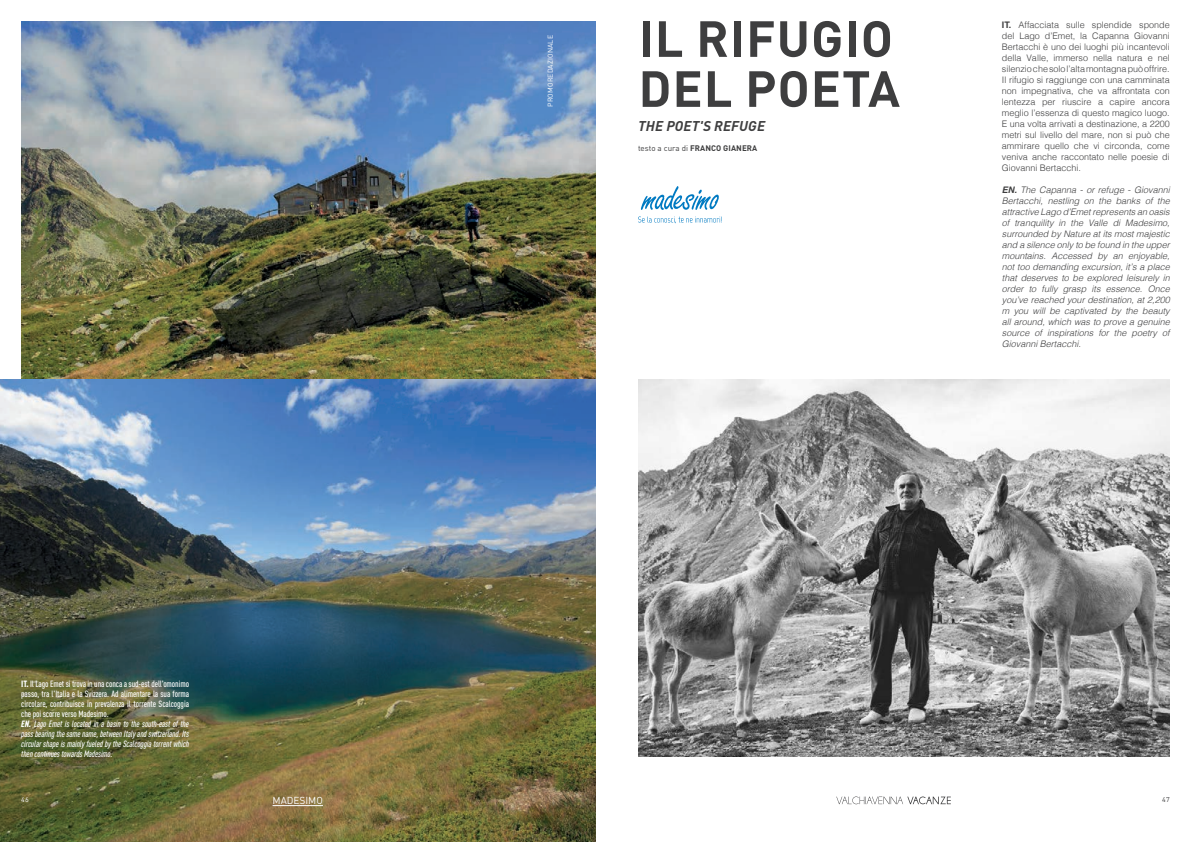
<style>
.page{position:relative;width:1191px;height:842px;background:#fff}
.page>*{position:absolute;margin:0;border:0;box-sizing:border-box;transform-origin:0 0}
.t1{font:700 50px "DIN Pro";letter-spacing:.02em;color:#3e3e3f}
.t2{font:italic 700 14px "DIN Pro";letter-spacing:.01em;color:#3e3e3f}
.t3{font:10px "DIN Pro";color:#fff}
.t4{font:italic 300 9px/11px "Helvetica";color:#3e3e3f;text-align:justify}
.t5{font:300 9px/11px "Helvetica";color:#3e3e3f;text-align:justify}
.t6{font:italic 500 condensed 9px/10px "DIN Pro";letter-spacing:-.01em;color:#fff;text-align:justify}
.t7{font:500 condensed 9px/10px "DIN Pro";letter-spacing:-.01em;color:#fff;text-align:justify}
.t8{font:700 8px "DIN Pro";letter-spacing:.01em;color:#3e3e3f}
.t9{font:7px "DIN Pro";letter-spacing:.02em;color:#fff}
.t10{font:7px "DIN Pro";color:#3e3e3f}
.s1{font-weight:900}
.s2{font-weight:400}
.s3{font-weight:700}
</style>
<div class="page">
<svg style="left:836px;top:796px;width:114px;height:8px"></svg>
<img style="left:21px;top:21px;width:574px;height:359px">
<img style="left:0;top:380px;width:595px;height:462px">
<img style="left:638px;top:380px;width:531px;height:377px">
<svg style="left:641px;top:186px;width:78px;height:24px"></svg>
<svg style="left:638px;top:216px;width:84px;height:7px"></svg>
<hr style="left:272px;top:805px;width:51px;height:1px;background:#fff">
<p class="t7" style="left:21px;top:678px;width:169px"><span class="s1">IT.</span> Il Lago Emet si trova in una conca a sud-est dell'omonimo passo, tra l'Italia e la Svizzera. Ad alimentare la sua forma circolare, contribuisce in prevalenza il torrente Scalcoggia che poi scorre verso Madesimo.</p>
<p class="t6" style="left:21px;top:718px;width:169px"><span class="s1">EN.</span> Lago Emet is located in a basin to the south-east of the pass bearing the same name, between Italy and switzerland. Its circular shape is mainly fueled by the Scalcoggia torrent which then continues towards Madesimo.</p>
<p class="t9" style="left:21px;top:794px;width:9px">46</p>
<p class="t3" style="left:272px;top:793px;width:52px">MADESIMO</p>
<p class="t9" style="left:545px;top:107px;width:73px;rotate:-90deg">PROMOREDAZIONALE</p>
<p class="t1" style="left:638px;top:-3px;width:256px">IL RIFUGIO</p>
<p class="t1" style="left:638px;top:47px;width:263px">DEL POETA</p>
<p class="t2" style="left:638px;top:115px;width:128px">THE POET'S REFUGE</p>
<p class="t8" style="left:638px;top:142px;width:121px"><span class="s2">testo a cura di</span> FRANCO GIANERA</p>
<p class="t5" style="left:1002px;top:19px;width:169px"><span class="s3">IT.</span> Affacciata sulle splendide sponde del Lago d’Emet, la Capanna Giovanni Bertacchi è uno dei luoghi più incantevoli della Valle, immerso nella natura e nel silenzio che solo l’alta montagna può offrire.<br>Il rifugio si raggiunge con una camminata non impegnativa, che va affrontata con lentezza per riuscire a capire ancora meglio l’essenza di questo magico luogo.<br>E una volta arrivati a destinazione, a 2200 metri sul livello del mare, non si può che ammirare quello che vi circonda, come veniva anche raccontato nelle poesie di Giovanni Bertacchi.</p>
<p class="t4" style="left:1002px;top:184px;width:169px"><span class="s3">EN.</span> The Capanna - or refuge - Giovanni Bertacchi, nestling on the banks of the attractive Lago d’Emet represents an oasis of tranquility in the Valle di Madesimo, surrounded by Nature at its most majestic and a silence only to be found in the upper mountains. Accessed by an enjoyable, not too demanding excursion, it’s a place that deserves to be explored leisurely in order to fully grasp its essence. Once you’ve reached your destination, at 2,200 m you will be captivated by the beauty all around, which was to prove a genuine source of inspirations for the poetry of Giovanni Bertacchi.</p>
<p class="t10" style="left:1162px;top:794px;width:9px">47</p>
</div>
